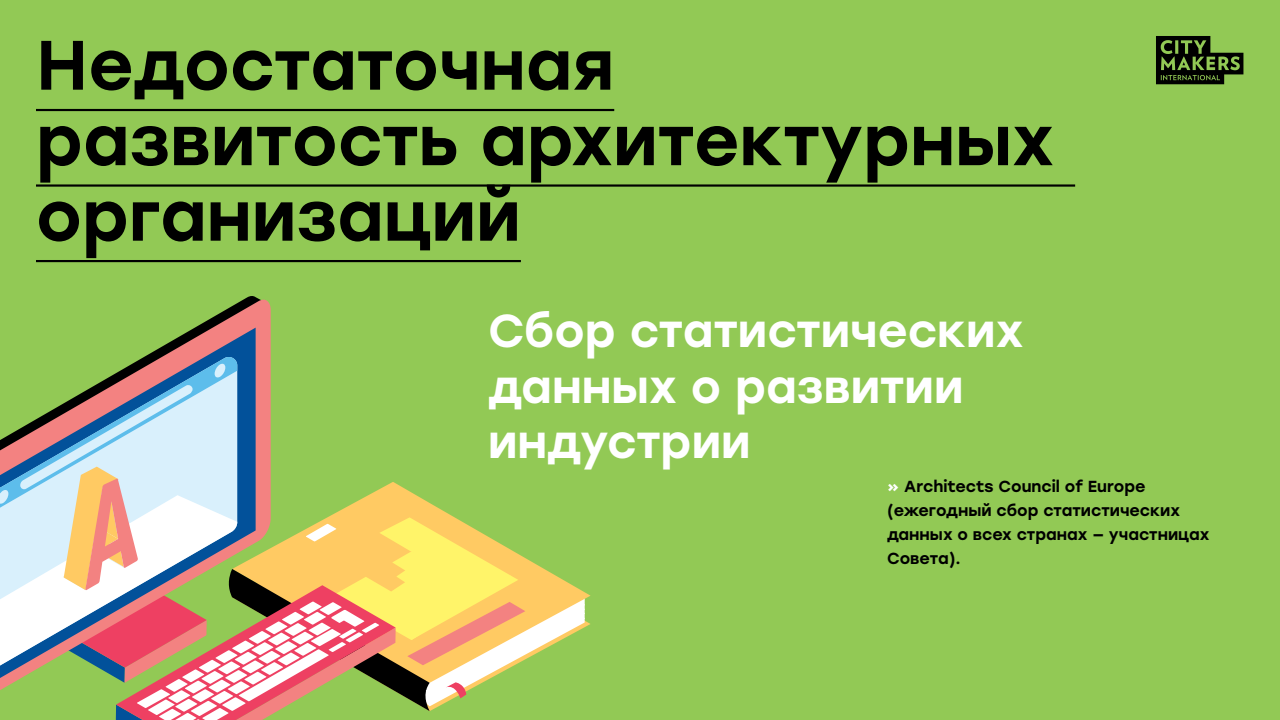
<style>
.page{position:relative;width:1280px;height:720px;background:#92c955}
.page>*{position:absolute;margin:0;border:0;box-sizing:border-box;transform-origin:0 0}
.t1{font:500 69.7px/75.5px "Stolzl";color:#000}
.t2{font:500 46.1px/55.3px "Stolzl";color:#fff}
.t3{font:500 16px/24px "Stolzl";color:#000}
.s1{color:#fff}
</style>
<div class="page">
<hr style="left:36px;top:109px;width:578px;height:2px;background:#000">
<hr style="left:36px;top:184px;width:1039px;height:3px;background:#000">
<hr style="left:36px;top:260px;width:485px;height:2px;background:#000">
<svg style="left:1156px;top:36px;width:87px;height:49px"></svg>
<svg style="left:0;top:521px;width:20px;height:154px;background:#d9e7f3"></svg>
<svg style="left:0;top:428px;width:20px;height:93px;background:#8f929d"></svg>
<svg style="left:0;top:489px;width:8px;height:16px"></svg>
<svg style="left:20px;top:296px;width:571px;height:424px"></svg>
<h1 class="t1" style="left:36px;top:28px;width:1020px">Недостаточная развитость архитектурных организаций</h1>
<h2 class="t2" style="left:488px;top:304px;width:537px">Сбор статистических данных о развитии индустрии</h2>
<p class="t3" style="left:887px;top:474px;width:324px"><span class="s1">»</span> Architects Council of Europe (ежегодный сбор статистических данных о всех странах — участницах<br>Совета).</p>
</div>
